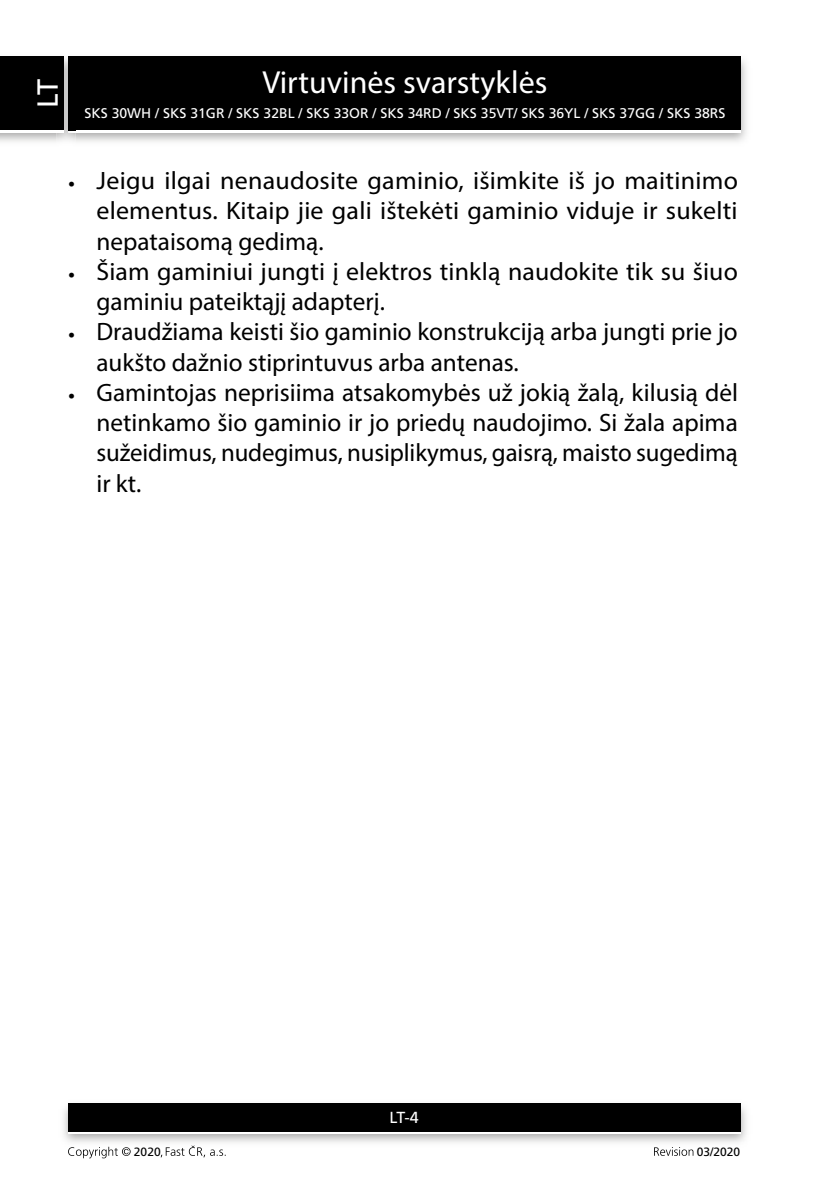
<style>
.page{position:relative;width:840px;height:1191px;background:#fff}
.page>*{position:absolute;margin:0;border:0;box-sizing:border-box;transform-origin:0 0}
.t1{font:32px "Myriad Pro";color:#fff}
.t2{font:29px "Frutiger LT Com";color:#fff}
.t3{font:25.2px/30.2px "Myriad Pro";color:#000;text-align:justify}
.t4{font:16px "Frutiger LT Com";color:#fff}
.t5{font:14px "Frutiger LT Com";color:#fff}
.t6{font:12px "Frutiger LT Com";color:#000}
.s1{font-family:"Frutiger LT Com";font-size:14px}
</style>
<div class="page">
<img style="left:0;top:56px;width:747px;height:86px">
<div style="left:68px;top:59px;width:672px;height:74px;background:#fff"></div>
<div style="left:68px;top:57px;width:672px;height:73px;background:#000"></div>
<img style="left:63px;top:1103px;width:684px;height:40px">
<div style="left:68px;top:1106px;width:672px;height:28px;background:linear-gradient(to right,#fff,#fff)"></div>
<div style="left:68px;top:1103px;width:672px;height:28px;background:#000"></div>
<img style="left:57px;top:56px;width:18px;height:86px">
<img style="left:68px;top:130px;width:7px;height:3px">
<svg style="left:68px;top:57px;width:7px;height:2px"></svg>
<img style="left:68px;top:59px;width:7px;height:71px">
<div style="left:0;top:59px;width:64px;height:74px;background:#fff"></div>
<div style="left:0;top:57px;width:64px;height:73px;background:#000"></div>
<svg style="left:68px;top:1146px;width:62px;height:12px"></svg>
<svg style="left:161px;top:1145px;width:64px;height:12px"></svg>
<svg style="left:654px;top:1147px;width:39px;height:8px"></svg>
<p class="t2" style="left:31px;top:108px;width:31px;rotate:-90deg">LT</p>
<p class="t1" style="left:262px;top:62px;width:286px">Virtuvinės svarstyklės</p>
<p class="t5" style="left:84px;top:105px;width:642px">SKS 30WH / SKS 31GR / SKS 32BL / SKS 33OR / SKS 34RD / SKS 35VT/ SKS 36YL / SKS 37GG / SKS 38RS</p>
<p class="t3" style="left:96px;top:165px;width:642px;text-indent:-28px"><span class="s1">•</span> Jeigu ilgai nenaudosite gaminio, išimkite iš jo maitinimo elementus. Kitaip jie gali ištekėti gaminio viduje ir sukelti nepataisomą gedimą.</p>
<p class="t3" style="left:96px;top:256px;width:642px;text-indent:-28px"><span class="s1">•</span> Šiam gaminiui jungti į elektros tinklą naudokite tik su šiuo gaminiu pateiktąjį adapterį.</p>
<p class="t3" style="left:96px;top:316px;width:642px;text-indent:-28px"><span class="s1">•</span> Draudžiama keisti šio gaminio konstrukciją arba jungti prie jo aukšto dažnio stiprintuvus arba antenas.</p>
<p class="t3" style="left:96px;top:377px;width:642px;text-indent:-28px"><span class="s1">•</span> Gamintojas neprisiima atsakomybės už jokią žalą, kilusią dėl netinkamo šio gaminio ir jo priedų naudojimo. Si žala apima sužeidimus, nudegimus, nusiplikymus, gaisrą, maisto sugedimą ir kt.</p>
<p class="t4" style="left:389px;top:1108px;width:31px">LT-4</p>
<p class="t6" style="left:134px;top:1144px;width:28px">2020</p>
<p class="t6" style="left:696px;top:1144px;width:45px">03/2020</p>
</div>
